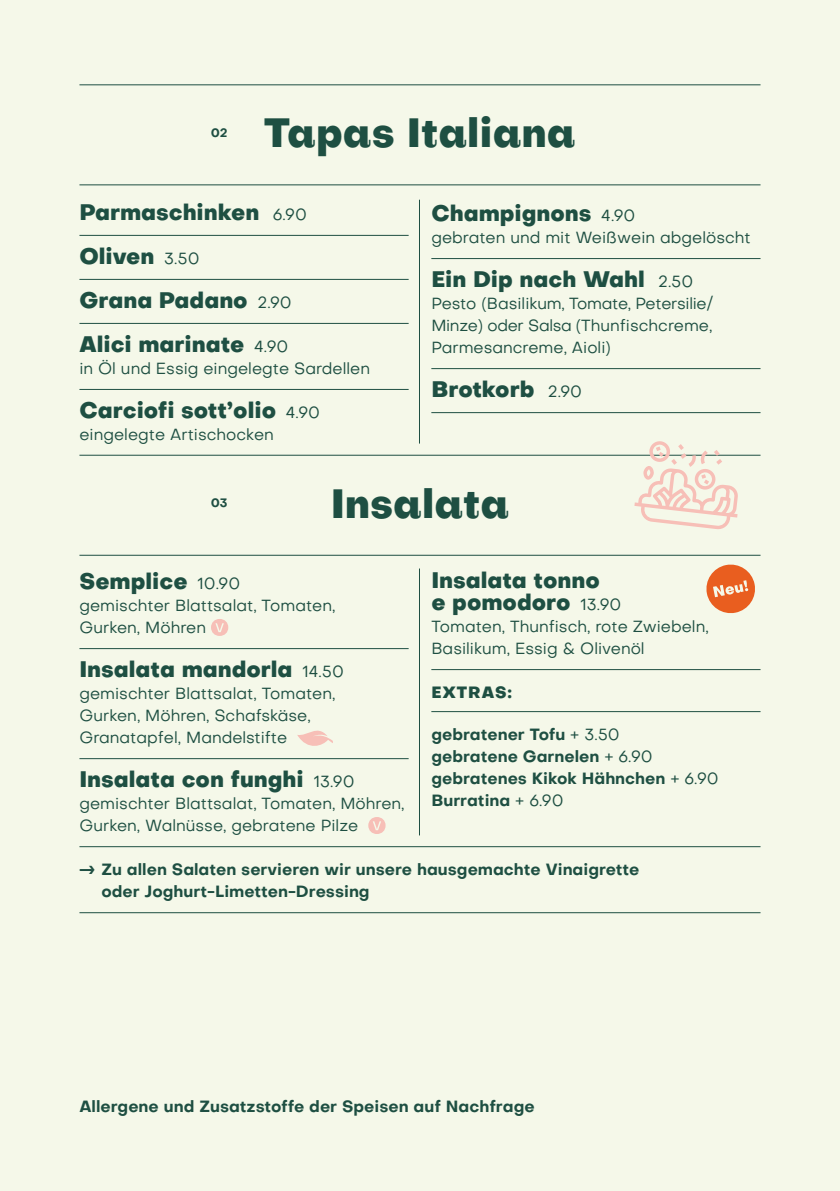
<style>
.page{position:relative;width:840px;height:1191px;background:#fff}
.page>*{position:absolute;margin:0;border:0;box-sizing:border-box;transform-origin:0 0}
.t1{font:800 40px "Subjectivity";color:#1e4f42}
.t2{font:800 22px/44px "Objectivity";color:#1e4f42}
.t3{font:16px/22px "Objectivity";color:#1e4f42}
.t4{font:700 16px/22px "Objectivity";color:#1e4f42}
.t5{font:800 16px "Objectivity";letter-spacing:.06em;color:#1e4f42}
.t6{font:700 12px "Objectivity";color:#1e4f42}
.s1{font-weight:400;font-size:16px}
.s2{font-weight:400}
</style>
<div class="page">
<div style="left:0;top:0;width:839px;height:1191px;background:#f5f8e9"></div>
<hr style="left:79px;top:235px;width:329px;height:1px;background:#1e4f42">
<hr style="left:79px;top:279px;width:329px;height:1px;background:#1e4f42">
<hr style="left:79px;top:323px;width:329px;height:1px;background:#1e4f42">
<hr style="left:79px;top:389px;width:329px;height:1px;background:#1e4f42">
<hr style="left:431px;top:258px;width:329px;height:1px;background:#1e4f42">
<hr style="left:431px;top:368px;width:329px;height:1px;background:#1e4f42">
<hr style="left:431px;top:412px;width:329px;height:1px;background:#1e4f42">
<hr style="left:79px;top:84px;width:681px;height:1px;background:#1e4f42">
<hr style="left:79px;top:184px;width:681px;height:1px;background:#1e4f42">
<hr style="left:419px;top:200px;width:1px;height:243px;background:#1e4f42">
<svg style="left:211px;top:619px;width:17px;height:17px"></svg>
<hr style="left:79px;top:648px;width:329px;height:1px;background:#1e4f42">
<svg style="left:297px;top:730px;width:36px;height:16px"></svg>
<hr style="left:79px;top:758px;width:329px;height:1px;background:#1e4f42">
<svg style="left:368px;top:817px;width:17px;height:17px"></svg>
<hr style="left:79px;top:846px;width:681px;height:1px;background:#1e4f42">
<hr style="left:79px;top:912px;width:681px;height:1px;background:#1e4f42">
<hr style="left:431px;top:669px;width:329px;height:1px;background:#1e4f42">
<hr style="left:431px;top:711px;width:329px;height:1px;background:#1e4f42">
<hr style="left:419px;top:568px;width:1px;height:267px;background:#1e4f42">
<hr style="left:79px;top:455px;width:681px;height:1px;background:#1e4f42">
<hr style="left:79px;top:555px;width:681px;height:1px;background:#1e4f42">
<svg style="left:634px;top:441px;width:104px;height:88px"></svg>
<svg style="left:706px;top:564px;width:49px;height:50px"></svg>
<p class="t6" style="left:210px;top:124px;width:18px">02</p>
<h1 class="t1" style="left:264px;top:103px;width:313px">Tapas Italiana</h1>
<h2 class="t2" style="left:79px;top:190px;width:229px">Parmaschinken <span class="s1">6.90<br></span>Oliven <span class="s1">3.50<br></span>Grana Padano <span class="s1">2.90<br></span>Alici marinate <span class="s1">4.90</span></h2>
<p class="t3" style="left:79px;top:357px;width:292px">in Öl und Essig eingelegte Sardellen</p>
<h2 class="t2" style="left:79px;top:388px;width:242px">Carciofi sott’olio <span class="s1">4.90</span></h2>
<p class="t3" style="left:79px;top:423px;width:196px">eingelegte Artischocken</p>
<h2 class="t2" style="left:431px;top:191px;width:205px">Champignons <span class="s1">4.90</span></h2>
<p class="t3" style="left:431px;top:226px;width:321px">gebraten und mit Weißwein abgelöscht</p>
<h2 class="t2" style="left:431px;top:257px;width:263px">Ein Dip nach Wahl <span class="s1">2.50</span></h2>
<p class="t3" style="left:431px;top:292px;width:283px;text-align:justify">Pesto (Basilikum, Tomate, Petersilie/ Minze) oder Salsa (Thunfischcreme, Parmesancreme, Aioli)</p>
<h2 class="t2" style="left:431px;top:367px;width:152px">Brotkorb <span class="s1">2.90</span></h2>
<p class="t6" style="left:210px;top:494px;width:18px">03</p>
<h1 class="t1" style="left:330px;top:473px;width:180px">Insalata</h1>
<h2 class="t2" style="left:431px;top:569px;width:191px;line-height:22px">Insalata tonno<br>e pomodoro <span class="s1">13.90</span></h2>
<p class="t3" style="left:431px;top:615px;width:279px">Tomaten, Thunfisch, rote Zwiebeln,<br>Basilikum, Essig &amp; Olivenöl</p>
<p class="t5" style="left:431px;top:680px;width:82px">EXTRAS:</p>
<p class="t4" style="left:431px;top:723px;width:289px">gebratener Tofu <span class="s2">+ 3.50<br></span>gebratene Garnelen <span class="s2">+ 6.90 </span>gebratenes Kikok Hähnchen <span class="s2">+ 6.90<br></span>Burratina <span class="s2">+ 6.90</span></p>
<h2 class="t2" style="left:79px;top:559px;width:162px">Semplice <span class="s1">10.90</span></h2>
<p class="t3" style="left:79px;top:594px;width:257px">gemischter Blattsalat, Tomaten,<br>Gurken, Möhren</p>
<h2 class="t2" style="left:79px;top:647px;width:266px">Insalata mandorla <span class="s1">14.50</span></h2>
<p class="t3" style="left:79px;top:682px;width:257px">gemischter Blattsalat, Tomaten,<br>Gurken, Möhren, Schafskäse,<br>Granatapfel, Mandelstifte</p>
<h2 class="t2" style="left:79px;top:757px;width:276px">Insalata con funghi <span class="s1">13.90</span></h2>
<p class="t3" style="left:79px;top:792px;width:326px">gemischter Blattsalat, Tomaten, Möhren,<br>Gurken, Walnüsse, gebratene Pilze</p>
<p class="t4" style="left:101px;top:858px;width:539px;text-indent:-22px">—› Zu allen Salaten servieren wir unsere hausgemachte Vinaigrette oder Joghurt-Limetten-Dressing</p>
<p class="t4" style="left:79px;top:1094px;width:456px">Allergene und Zusatzstoffe der Speisen auf Nachfrage</p>
</div>
